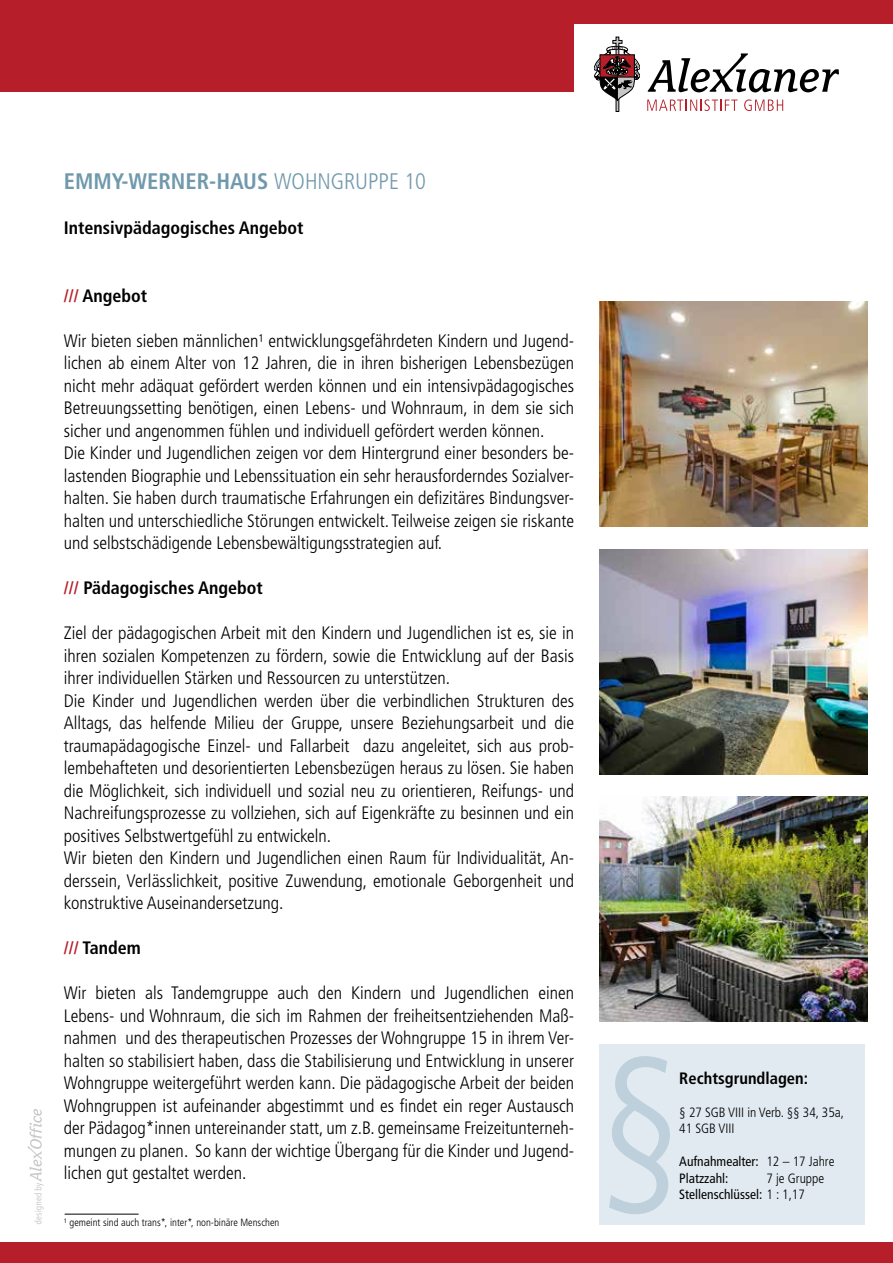
<style>
.page{position:relative;width:893px;height:1263px;background:#fff}
.page>*{position:absolute;margin:0;border:0;box-sizing:border-box;transform-origin:0 0}
.t1{font:300 condensed 189.3px "Frutiger LT Std";color:#bdd0dc}
.t2{font:700 condensed 22.5px "Frutiger LT Std";color:#7199ad}
.t3{font:300 condensed 18px/22.5px "Frutiger LT Std";color:#000}
.t4{font:700 condensed 18px "Frutiger LT Std";color:#000}
.t5{font:700 condensed 16.5px "Frutiger LT Std";color:#000}
.t6{font:condensed 13.5px/16.5px "Frutiger LT Std";color:#000}
.t7{font:300 condensed 13.5px/16.5px "Frutiger LT Std";color:#000}
.t8{font:300 condensed 10.5px "Frutiger LT Std";color:#000}
.s1{font-weight:300}
.s2{color:#b61f29}
</style>
<div class="page">
<div style="left:0;top:1242px;width:893px;height:21px;background:#b61f29"></div>
<div style="left:0;top:0;width:893px;height:23px;background:#b61f29"></div>
<div style="left:0;top:13px;width:574px;height:79px;background:#b61f29"></div>
<svg style="left:648px;top:53px;width:191px;height:39px"></svg>
<svg style="left:594px;top:37px;width:46px;height:75px"></svg>
<svg style="left:647px;top:99px;width:90px;height:12px"></svg>
<svg style="left:744px;top:99px;width:39px;height:12px"></svg>
<svg style="left:28px;top:1109px;width:16px;height:115px"></svg>
<img style="left:600px;top:549px;width:267px;height:225px">
<img style="left:600px;top:797px;width:267px;height:225px">
<img style="left:600px;top:302px;width:267px;height:224px">
<hr style="left:65px;top:1214px;width:74px;height:1px;background:#000">
<div style="left:600px;top:1044px;width:265px;height:180px;background:#e1eaf0"></div>
<p class="t2" style="left:64px;top:168px;width:364px">EMMY-WERNER-HAUS <span class="s1">WOHNGRUPPE 10</span></p>
<p class="t4" style="left:64px;top:217px;width:241px">Intensivpädagogisches Angebot</p>
<p class="t4" style="left:64px;top:285px;width:85px"><span class="s2">///</span> Angebot</p>
<p class="t3" style="left:64px;top:329px;width:512px">Wir bieten sieben männlichen¹ entwicklungsgefährdeten Kindern und Jugend&shy;lichen ab einem Alter von 12 Jahren, die in ihren bisherigen Lebensbezügen nicht mehr adäquat gefördert werden können und ein intensivpädagogisches Betreuungssetting benötigen, einen Lebens- und Wohnraum, in dem sie sich sicher und angenommen fühlen und individuell gefördert werden können.<br>Die Kinder und Jugendlichen zeigen vor dem Hintergrund einer besonders be&shy;lastenden Biographie und Lebenssituation ein sehr herausforderndes Sozialver&shy;halten. Sie haben durch traumatische Erfahrungen ein defizitäres Bindungsver&shy;halten und unterschiedliche Störungen entwickelt. Teilweise zeigen sie riskante und selbstschädigende Lebensbewältigungsstrategien auf.</p>
<p class="t4" style="left:64px;top:577px;width:200px"><span class="s2">///</span> Pädagogisches Angebot</p>
<p class="t3" style="left:64px;top:622px;width:512px">Ziel der pädagogischen Arbeit mit den Kindern und Jugendlichen ist es, sie in ihren sozialen Kompetenzen zu fördern, sowie die Entwicklung auf der Basis ihrer individuellen Stärken und Ressourcen zu unterstützen.<br>Die Kinder und Jugendlichen werden über die verbindlichen Strukturen des Alltags, das helfende Milieu der Gruppe, unsere Beziehungsarbeit und die traumapädagogische Einzel- und Fallarbeit dazu angeleitet, sich aus prob&shy;lembehafteten und desorientierten Lebensbezügen heraus zu lösen. Sie haben die Möglichkeit, sich individuell und sozial neu zu orientieren, Reifungs- und Nachreifungsprozesse zu vollziehen, sich auf Eigenkräfte zu besinnen und ein positives Selbstwertgefühl zu entwickeln.<br>Wir bieten den Kindern und Jugendlichen einen Raum für Individualität, An&shy;derssein, Verlässlichkeit, positive Zuwendung, emotionale Geborgenheit und konstruktive Auseinandersetzung.</p>
<p class="t4" style="left:64px;top:937px;width:79px"><span class="s2">///</span> Tandem</p>
<p class="t3" style="left:64px;top:982px;width:512px;text-align:justify">Wir bieten als Tandemgruppe auch den Kindern und Jugendlichen einen Lebens- und Wohnraum, die sich im Rahmen der freiheitsentziehenden Maß&shy;nahmen und des therapeutischen Prozesses der Wohngruppe 15 in ihrem Ver&shy;halten so stabilisiert haben, dass die Stabilisierung und Entwicklung in unserer Wohngruppe weitergeführt werden kann. Die pädagogische Arbeit der beiden Wohngruppen ist aufeinander abgestimmt und es findet ein reger Austausch der Pädagog*innen untereinander statt, um z.B. gemeinsame Freizeitunterneh&shy;mungen zu planen. So kann der wichtige Übergang für die Kinder und Jugend&shy;lichen gut gestaltet werden.</p>
<p class="t8" style="left:64px;top:1216px;width:217px">1 gemeint sind auch trans*, inter*, non-binäre Menschen</p>
<h1 class="t1" style="left:594px;top:1017px;width:92px">§</h1>
<p class="t5" style="left:679px;top:1068px;width:130px">Rechtsgrundlagen:</p>
<p class="t7" style="left:679px;top:1104px;width:166px">§ 27 SGB VIII in Verb. §§ 34, 35a,<br>41 SGB VIII</p>
<p class="t6" style="left:679px;top:1153px;width:157px">Aufnahmealter: <span class="s1">12 – 17 Jahre<br></span>Platzzahl:</p>
<p class="t7" style="left:766px;top:1170px;width:59px">7 je Gruppe</p>
<p class="t6" style="left:679px;top:1186px;width:127px">Stellenschlüssel: <span class="s1">1 : 1,17</span></p>
</div>
